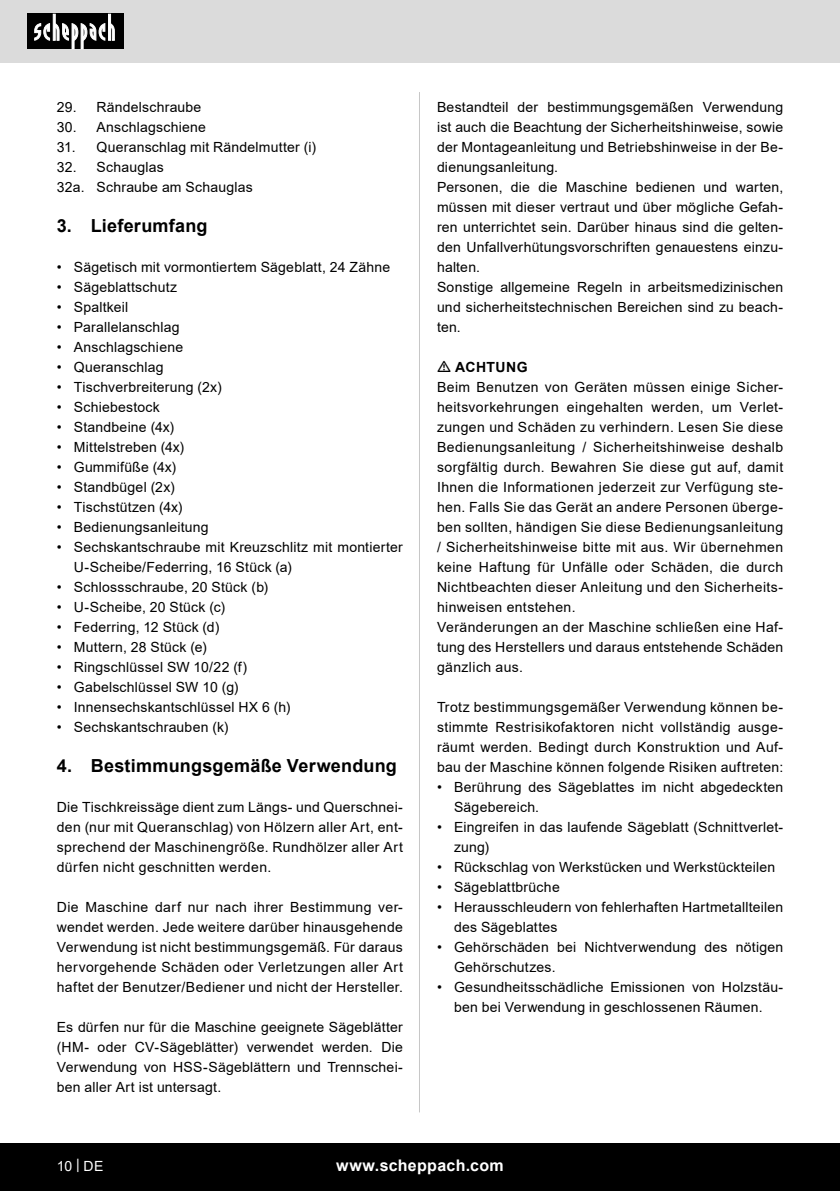
<style>
.page{position:relative;width:840px;height:1191px;background:#fff}
.page>*{position:absolute;margin:0;border:0;box-sizing:border-box;transform-origin:0 0}
.t1{font:700 18px "Arial";letter-spacing:.015em;color:#000}
.t2{font:700 16px "Arial";letter-spacing:.02em;color:#fff}
.t3{font:14px/20px "Arial";letter-spacing:.015em;color:#000;text-align:justify}
.t4{font:700 14px "Arial";letter-spacing:.03em;color:#000}
.t5{font:14px "Arial";color:#fff}
</style>
<div class="page">
<div style="left:0;top:0;width:839px;height:63px;background:#dbdbdb"></div>
<div style="left:0;top:1143px;width:839px;height:48px;background:#000"></div>
<div style="left:27px;top:14px;width:96px;height:35px;background:#000"></div>
<svg style="left:34px;top:14px;width:81px;height:35px"></svg>
<hr style="left:419px;top:92px;width:1px;height:1020px;background:#c7c7c7">
<p class="t3" style="left:57px;top:97px;width:146px">29. Rändelschraube</p>
<p class="t3" style="left:57px;top:117px;width:150px">30. Anschlagschiene</p>
<p class="t3" style="left:57px;top:137px;width:261px">31. Queranschlag mit Rändelmutter (i)</p>
<p class="t3" style="left:57px;top:157px;width:108px">32. Schauglas</p>
<p class="t3" style="left:57px;top:177px;width:197px">32a. Schraube am Schauglas</p>
<p class="t1" style="left:57px;top:213px;width:152px">3. Lieferumfang</p>
<p class="t3" style="left:57px;top:257px;width:335px">• Sägetisch mit vormontiertem Sägeblatt, 24 Zähne</p>
<p class="t3" style="left:57px;top:277px;width:122px">• Sägeblattschutz</p>
<p class="t3" style="left:57px;top:297px;width:73px">• Spaltkeil</p>
<p class="t3" style="left:57px;top:317px;width:124px">• Parallelanschlag</p>
<p class="t3" style="left:57px;top:337px;width:128px">• Anschlagschiene</p>
<p class="t3" style="left:57px;top:357px;width:108px">• Queranschlag</p>
<p class="t3" style="left:57px;top:377px;width:166px">• Tischverbreiterung (2x)</p>
<p class="t3" style="left:57px;top:397px;width:104px">• Schiebestock</p>
<p class="t3" style="left:57px;top:417px;width:119px">• Standbeine (4x)</p>
<p class="t3" style="left:57px;top:437px;width:129px">• Mittelstreben (4x)</p>
<p class="t3" style="left:57px;top:457px;width:121px">• Gummifüße (4x)</p>
<p class="t3" style="left:57px;top:477px;width:120px">• Standbügel (2x)</p>
<p class="t3" style="left:57px;top:497px;width:127px">• Tischstützen (4x)</p>
<p class="t3" style="left:57px;top:517px;width:153px">• Bedienungsanleitung</p>
<p class="t3" style="left:74px;top:537px;width:330px;text-indent:-17px">• Sechskantschraube mit Kreuzschlitz mit montierter<br>U-Scheibe/Federring, 16 Stück (a)</p>
<p class="t3" style="left:57px;top:577px;width:213px">• Schlossschraube, 20 Stück (b)</p>
<p class="t3" style="left:57px;top:597px;width:170px">• U-Scheibe, 20 Stück (c)</p>
<p class="t3" style="left:57px;top:617px;width:164px">• Federring, 12 Stück (d)</p>
<p class="t3" style="left:57px;top:637px;width:151px">• Muttern, 28 Stück (e)</p>
<p class="t3" style="left:57px;top:657px;width:192px">• Ringschlüssel SW 10/22 (f)</p>
<p class="t3" style="left:57px;top:677px;width:183px">• Gabelschlüssel SW 10 (g)</p>
<p class="t3" style="left:57px;top:697px;width:235px">• Innensechskantschlüssel HX 6 (h)</p>
<p class="t3" style="left:57px;top:717px;width:173px">• Sechskantschrauben (k)</p>
<p class="t1" style="left:57px;top:753px;width:341px">4. Bestimmungsgemäße Verwendung</p>
<p class="t3" style="left:57px;top:797px;width:347px">Die Tischkreissäge dient zum Längs- und Querschnei&shy;den (nur mit Queranschlag) von Hölzern aller Art, ent&shy;sprechend der Maschinengröße. Rundhölzer aller Art dürfen nicht geschnitten werden.</p>
<p class="t3" style="left:57px;top:897px;width:347px">Die Maschine darf nur nach ihrer Bestimmung ver&shy;wendet werden. Jede weitere darüber hinausgehende Verwendung ist nicht bestimmungsgemäß. Für daraus hervorgehende Schäden oder Verletzungen aller Art haftet der Benutzer/Bediener und nicht der Hersteller.</p>
<p class="t3" style="left:57px;top:1017px;width:347px">Es dürfen nur für die Maschine geeignete Sägeblätter (HM- oder CV-Sägeblätter) verwendet werden. Die Verwendung von HSS-Sägeblättern und Trennschei&shy;ben aller Art ist untersagt.</p>
<p class="t3" style="left:437px;top:97px;width:347px">Bestandteil der bestimmungsgemäßen Verwendung ist auch die Beachtung der Sicherheitshinweise, sowie der Montageanleitung und Betriebshinweise in der Be&shy;dienungsanleitung.</p>
<p class="t3" style="left:437px;top:177px;width:347px">Personen, die die Maschine bedienen und warten, müssen mit dieser vertraut und über mögliche Gefah&shy;ren unterrichtet sein. Darüber hinaus sind die gelten&shy;den Unfallverhütungsvorschriften genauestens einzu&shy;halten.</p>
<p class="t3" style="left:437px;top:277px;width:347px">Sonstige allgemeine Regeln in arbeitsmedizinischen und sicherheitstechnischen Bereichen sind zu beach&shy;ten.</p>
<p class="t4" style="left:455px;top:357px;width:74px">ACHTUNG</p>
<p class="t3" style="left:437px;top:377px;width:347px">Beim Benutzen von Geräten müssen einige Sicher&shy;heitsvorkehrungen eingehalten werden, um Verlet&shy;zungen und Schäden zu verhindern. Lesen Sie diese Bedienungsanleitung / Sicherheitshinweise deshalb sorgfältig durch. Bewahren Sie diese gut auf, damit Ihnen die Informationen jederzeit zur Verfügung ste&shy;hen. Falls Sie das Gerät an andere Personen überge&shy;ben sollten, händigen Sie diese Bedienungsanleitung / Sicherheitshinweise bitte mit aus. Wir übernehmen keine Haftung für Unfälle oder Schäden, die durch Nichtbeachten dieser Anleitung und den Sicherheits&shy;hinweisen entstehen.</p>
<p class="t3" style="left:437px;top:617px;width:347px">Veränderungen an der Maschine schließen eine Haf&shy;tung des Herstellers und daraus entstehende Schäden gänzlich aus.</p>
<p class="t3" style="left:437px;top:697px;width:347px">Trotz bestimmungsgemäßer Verwendung können be&shy;stimmte Restrisikofaktoren nicht vollständig ausge&shy;räumt werden. Bedingt durch Konstruktion und Auf&shy;bau der Maschine können folgende Risiken auftreten:</p>
<p class="t3" style="left:454px;top:777px;width:330px;text-indent:-17px">• Berührung des Sägeblattes im nicht abgedeckten<br>Sägebereich.</p>
<p class="t3" style="left:454px;top:817px;width:330px;text-indent:-17px">• Eingreifen in das laufende Sägeblatt (Schnittverlet&shy;zung)</p>
<p class="t3" style="left:437px;top:857px;width:339px">• Rückschlag von Werkstücken und Werkstückteilen</p>
<p class="t3" style="left:437px;top:877px;width:124px">• Sägeblattbrüche</p>
<p class="t3" style="left:454px;top:897px;width:330px;text-indent:-17px">• Herausschleudern von fehlerhaften Hartmetallteilen des Sägeblattes</p>
<p class="t3" style="left:454px;top:937px;width:330px;text-indent:-17px">• Gehörschäden bei Nichtverwendung des nötigen<br>Gehörschutzes.</p>
<p class="t3" style="left:437px;top:977px;width:347px;text-align:center">• Gesundheitsschädliche Emissionen von Holzstäu&shy;ben bei Verwendung in geschlossenen Räumen.</p>
<p class="t5" style="left:57px;top:1156px;width:48px">10 | DE</p>
<p class="t2" style="left:336px;top:1154px;width:169px">www.scheppach.com</p>
</div>
